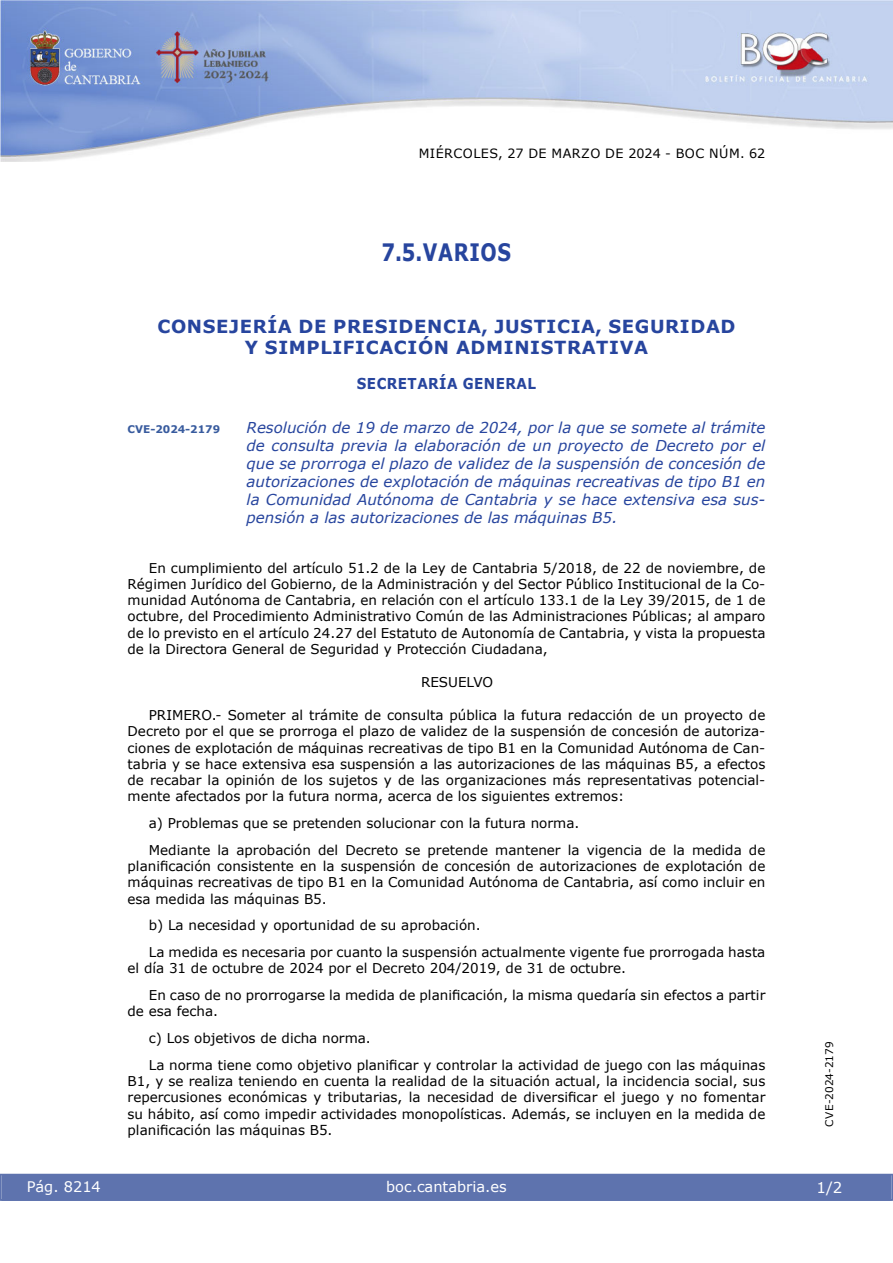
<style>
.page{position:relative;width:893px;height:1263px;background:#fff}
.page>*{position:absolute;margin:0;border:0;box-sizing:border-box;transform-origin:0 0}
.Sub_Seccion{font:700 24px "Verdana";letter-spacing:.035em;color:#27459e;scale:.8 1}
.emisor_text{font:700 18px/21px "Verdana";letter-spacing:.035em;color:#27459e;text-align:center}
.Titulo_text{font:italic 15px/18px "Verdana";color:#27459e;text-align:justify}
.unidad_text{font:700 15px "Verdana";letter-spacing:.035em;color:#27459e;scale:.9 1}
.t1{font:15px "Verdana 2";color:#fff}
.t2{font:14.55px "Verdana 2";color:#fff}
.inicio_de_parrafo{font:13.5px/16.2px "Verdana 2";color:#000;text-align:justify}
.inicio_de_parrafo-2{font:13.5px/16.2px "Verdana";color:#000}
.center{font:13.5px "Verdana 2";color:#000}
.t3{font:12.75px "Verdana 2";letter-spacing:.035em;color:#000}
.t4{font:10.5px "Verdana 2";color:#000}
.Titulo_text-2{font:700 10.5px "Verdana";color:#385b9e}
.s1{font-family:"Verdana"}
.s2{font-family:"Verdana 2"}
</style>
<div class="page">
<img style="left:0;top:0;width:893px;height:161px">
<div style="left:1px;top:1174px;width:890px;height:27px;background:#5e73ae"></div>
<p class="t3" style="left:419px;top:144px;width:348px">MIÉRCOLES, 27 DE MARZO DE 2024 - BOC NÚM. 62</p>
<h3 class="Sub_Seccion" style="left:381px;top:235px;width:164px">7.5.VARIOS</h3>
<h4 class="emisor_text" style="left:157px;top:316px;width:580px">CONSEJERÍA DE PRESIDENCIA, JUSTICIA, SEGURIDAD<br>Y SIMPLIFICACIÓN ADMINISTRATIVA</h4>
<h5 class="unidad_text" style="left:357px;top:373px;width:200px">SECRETARÍA GENERAL</h5>
<p class="Titulo_text-2" style="left:128px;top:421px;width:94px">CVE-2024-2179</p>
<p class="Titulo_text" style="left:247px;top:418px;width:520px">Resolución de 19 de marzo de 2024, por la que se somete al trámite de consulta previa la elaboración de un proyecto de Decreto por el que se prorroga el plazo de validez de la suspensión de concesión de autorizaciones de explotación de máquinas recreativas de tipo B1 en la Comunidad Autónoma de Cantabria y se hace extensiva esa sus&shy;pensión a las autorizaciones de las máquinas B5.</p>
<p class="inicio_de_parrafo" style="left:128px;top:560px;width:639px;text-indent:21px">En cumplimiento del artículo 51.2 de la Ley de Cantabria 5/2018, de 22 de noviembre, de Régimen Jurídico del Gobierno, de la Administración y del Sector Público Institucional de la Co&shy;munidad Autónoma de Cantabria, en relación con el artículo 133.1 de la Ley 39/2015, de 1 de octubre, del Procedimiento Administrativo Común de las Administraciones Públicas; al amparo de lo previsto en el artículo 24.27 del Estatuto de Autonomía de Cantabria, y vista la propuesta de la Directora General de Seguridad y Protección Ciudadana,</p>
<p class="center" style="left:421px;top:673px;width:74px">RESUELVO</p>
<p class="inicio_de_parrafo" style="left:128px;top:707px;width:639px;text-indent:21px">PRIMERO.- Someter al trámite de consulta pública la futura redacción de un proyecto de Decreto por el que se prorroga el plazo de validez de la suspensión de concesión de autoriza&shy;ciones de explotación de máquinas recreativas de tipo B1 en la Comunidad Autónoma de Can&shy;tabria y se hace extensiva esa suspensión a las autorizaciones de las máquinas B5, a efectos de recabar la opinión de los sujetos y de las organizaciones más representativas potencial&shy;mente afectados por la futura norma, acerca de los siguientes extremos:</p>
<p class="inicio_de_parrafo" style="left:149px;top:815px;width:432px">a) Problemas que se pretenden solucionar con la futura norma.</p>
<p class="inicio_de_parrafo" style="left:128px;top:842px;width:639px;text-indent:21px">Mediante la aprobación del Decreto se pretende mantener la vigencia de la medida de <span class="s1">planificación consistente en la suspensión de concesión de autorizaciones de explotación de </span>máquinas recreativas de tipo B1 en la Comunidad Autónoma de Cantabria, así como incluir en esa medida las máquinas B5.</p>
<p class="inicio_de_parrafo" style="left:149px;top:917px;width:333px">b) La necesidad y oportunidad de su aprobación.</p>
<p class="inicio_de_parrafo" style="left:128px;top:944px;width:639px;text-indent:21px">La medida es necesaria por cuanto la suspensión actualmente vigente fue prorrogada hasta el día 31 de octubre de 2024 por el Decreto 204/2019, de 31 de octubre.</p>
<p class="inicio_de_parrafo-2" style="left:128px;top:987px;width:639px;text-indent:21px">En caso de no prorrogarse la medida de planificación, la misma quedaría sin efectos a partir <span class="s2">de esa fecha.</span></p>
<p class="inicio_de_parrafo" style="left:149px;top:1030px;width:223px">c) Los objetivos de dicha norma.</p>
<p class="inicio_de_parrafo-2" style="left:128px;top:1057px;width:639px;text-align:justify;text-indent:21px">La norma tiene como objetivo planificar y controlar la actividad de juego con las máquinas <span class="s2">B1, y se realiza teniendo en cuenta la realidad de la situación actual, la incidencia social, sus </span>repercusiones económicas y tributarias, la necesidad de diversificar el juego y no fomentar <span class="s2">su hábito, así como impedir actividades monopolísticas. Además, se incluyen en la medida de </span>planificación las máquinas B5.</p>
<p class="t2" style="left:27px;top:1177px;width:76px">Pág. 8214</p>
<p class="t2" style="left:386px;top:1177px;width:122px">boc.cantabria.es</p>
<p class="t4" style="left:822px;top:1126px;width:87px;rotate:-90deg">CVE-2024-2179</p>
<p class="t1" style="left:816px;top:1177px;width:27px">1/2</p>
</div>
